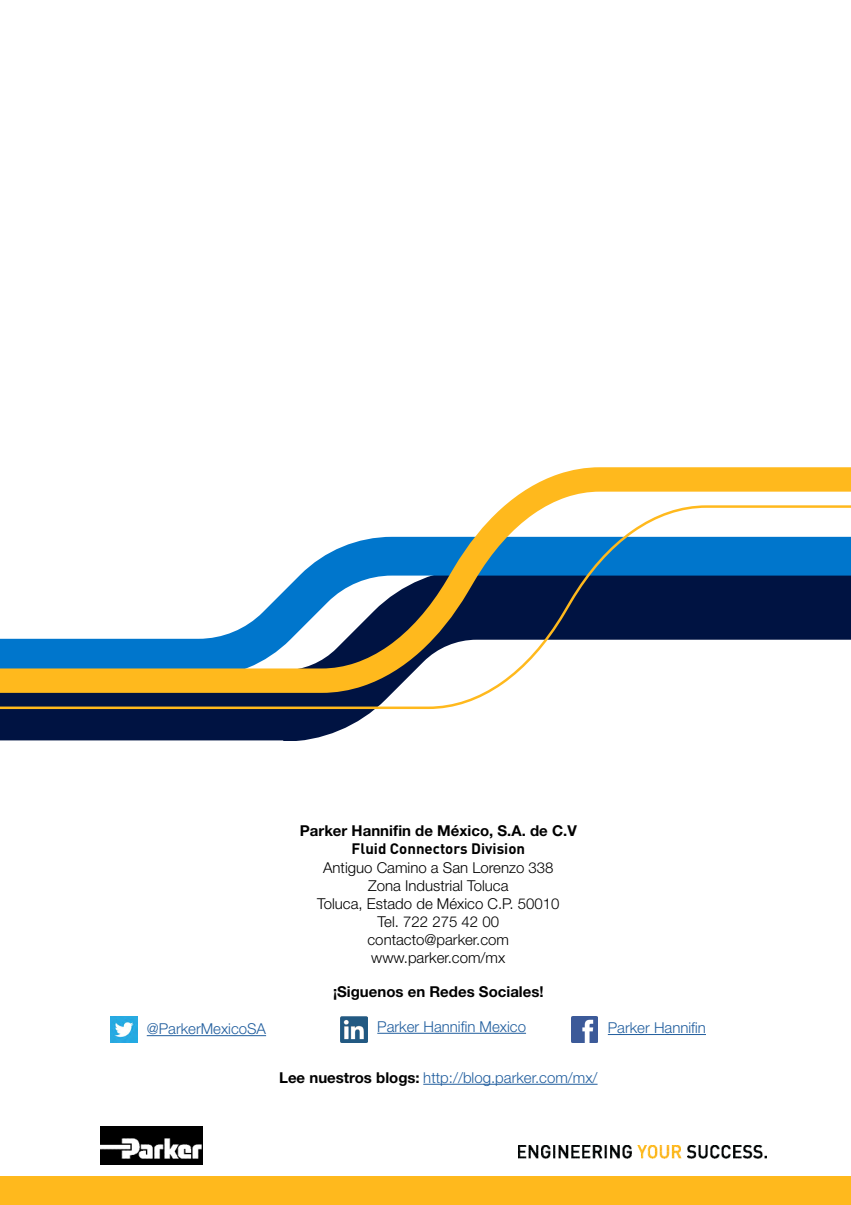
<style>
.page{position:relative;width:851px;height:1205px;background:#fff}
.page>*{position:absolute;margin:0;border:0;box-sizing:border-box;transform-origin:0 0}
.t1{font:300 15px/18px "Helvetica Neue LT Std";color:#000;text-align:center}
.t2{font:300 15px "Helvetica Neue LT Std";color:#215e9e}
.t3{font:700 15px "Helvetica Neue LT Std";color:#000}
.t4{font:700 15px "DINOT";color:#000}
.s1{font-weight:700;color:#000}
</style>
<div class="page">
<img style="left:100px;top:1127px;width:103px;height:37px">
<img style="left:111px;top:1016px;width:26px;height:26px">
<img style="left:518px;top:1145px;width:248px;height:13px">
<img style="left:341px;top:1016px;width:26px;height:26px">
<img style="left:571px;top:1016px;width:26px;height:26px">
<hr style="left:147px;top:1035px;width:119px;height:1px;background:#215e9e">
<hr style="left:377px;top:1033px;width:149px;height:1px;background:#215e9e">
<hr style="left:607px;top:1034px;width:99px;height:1px;background:#215e9e">
<hr style="left:423px;top:1084px;width:174px;height:1px;background:#215e9e">
<div style="left:0;top:1177px;width:850px;height:28px;background:#ffb91d"></div>
<div style="left:0;top:709px;width:283px;height:31px;background:#001342"></div>
<svg style="left:283px;top:709px;width:146px;height:32px"></svg>
<svg style="left:505px;top:467px;width:345px;height:38px;fill:#ffb91d"></svg>
<svg style="left:0;top:505px;width:850px;height:204px"></svg>
<p class="t3" style="left:300px;top:822px;width:278px">Parker Hannifin de México, S.A. de C.V</p>
<p class="t4" style="left:351px;top:839px;width:175px">Fluid Connectors Division</p>
<p class="t1" style="left:317px;top:858px;width:244px">Antiguo Camino a San Lorenzo 338<br>Zona Industrial Toluca<br>Toluca, Estado de México C.P. 50010<br>Tel. 722 275 42 00 contacto@parker.com www.parker.com/mx</p>
<p class="t3" style="left:333px;top:982px;width:212px">¡Siguenos en Redes Sociales!</p>
<p class="t2" style="left:147px;top:1019px;width:121px">@ParkerMexicoSA</p>
<p class="t2" style="left:377px;top:1017px;width:150px">Parker Hannifin Mexico</p>
<p class="t2" style="left:607px;top:1018px;width:100px">Parker Hannifin</p>
<p class="t2" style="left:279px;top:1068px;width:320px"><span class="s1">Lee nuestros blogs:</span> http://blog.parker.com/mx/</p>
</div>
